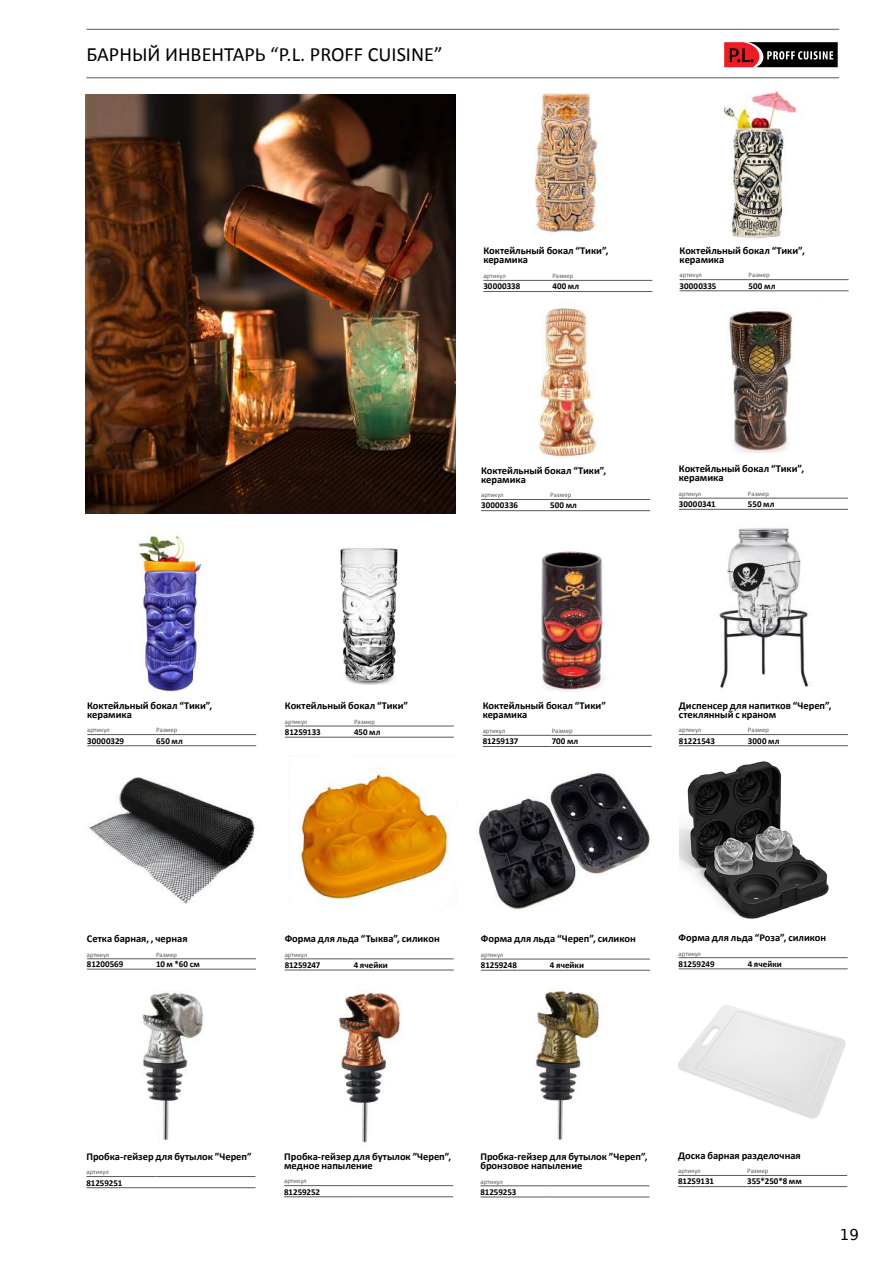
<style>
.page{position:relative;width:893px;height:1263px;background:#fff}
.page>*{position:absolute;margin:0;border:0;box-sizing:border-box;transform-origin:0 0}
.t1{font:20.25px "Calibri";color:#000}
.t2{font:15px "DejaVu Sans";color:#000}
.t3{font:700 10.5px/9px "Calibri";letter-spacing:-.005em;color:#000}
.t4{font:700 9px "Calibri";letter-spacing:-.005em;color:#000}
.t5{font:6.75px "Calibri";color:#58595b}
</style>
<div class="page">
<svg style="left:724px;top:42px;width:114px;height:25px;background:#5a282a"></svg>
<img style="left:87px;top:745px;width:170px;height:159px">
<img style="left:541px;top:551px;width:63px;height:141px">
<img style="left:135px;top:534px;width:71px;height:158px">
<img style="left:723px;top:90px;width:81px;height:148px">
<img style="left:478px;top:773px;width:172px;height:137px">
<img style="left:299px;top:767px;width:151px;height:135px">
<hr style="left:483px;top:280px;width:69px;height:1px;background:#58595b">
<hr style="left:552px;top:280px;width:100px;height:1px;background:#58595b">
<hr style="left:483px;top:291px;width:69px;height:1px;background:#58595b">
<hr style="left:552px;top:291px;width:100px;height:1px;background:#58595b">
<hr style="left:680px;top:279px;width:69px;height:1px;background:#58595b">
<hr style="left:749px;top:279px;width:100px;height:1px;background:#58595b">
<hr style="left:680px;top:291px;width:69px;height:1px;background:#58595b">
<hr style="left:749px;top:291px;width:100px;height:1px;background:#58595b">
<hr style="left:481px;top:499px;width:69px;height:1px;background:#58595b">
<hr style="left:550px;top:499px;width:100px;height:1px;background:#58595b">
<hr style="left:481px;top:510px;width:69px;height:1px;background:#58595b">
<hr style="left:550px;top:510px;width:100px;height:1px;background:#58595b">
<hr style="left:285px;top:726px;width:69px;height:1px;background:#58595b">
<hr style="left:354px;top:726px;width:100px;height:1px;background:#58595b">
<hr style="left:285px;top:737px;width:69px;height:1px;background:#58595b">
<hr style="left:354px;top:737px;width:100px;height:1px;background:#58595b">
<hr style="left:483px;top:735px;width:69px;height:1px;background:#58595b">
<hr style="left:552px;top:735px;width:100px;height:1px;background:#58595b">
<hr style="left:483px;top:746px;width:69px;height:1px;background:#58595b">
<hr style="left:552px;top:746px;width:100px;height:1px;background:#58595b">
<hr style="left:679px;top:734px;width:69px;height:1px;background:#58595b">
<hr style="left:748px;top:734px;width:100px;height:1px;background:#58595b">
<hr style="left:679px;top:745px;width:69px;height:1px;background:#58595b">
<hr style="left:748px;top:745px;width:100px;height:1px;background:#58595b">
<hr style="left:87px;top:734px;width:69px;height:1px;background:#58595b">
<hr style="left:156px;top:734px;width:100px;height:1px;background:#58595b">
<hr style="left:87px;top:745px;width:69px;height:1px;background:#58595b">
<hr style="left:156px;top:745px;width:100px;height:1px;background:#58595b">
<hr style="left:679px;top:498px;width:69px;height:1px;background:#58595b">
<hr style="left:748px;top:498px;width:100px;height:1px;background:#58595b">
<hr style="left:679px;top:509px;width:69px;height:1px;background:#58595b">
<hr style="left:748px;top:509px;width:100px;height:1px;background:#58595b">
<hr style="left:87px;top:29px;width:752px;height:1px;background:#58595b">
<hr style="left:87px;top:77px;width:752px;height:1px;background:#58595b">
<hr style="left:480px;top:1185px;width:69px;height:1px;background:#58595b">
<hr style="left:549px;top:1185px;width:100px;height:1px;background:#58595b">
<hr style="left:480px;top:1197px;width:69px;height:1px;background:#58595b">
<hr style="left:549px;top:1197px;width:100px;height:1px;background:#58595b">
<hr style="left:284px;top:1185px;width:69px;height:1px;background:#58595b">
<hr style="left:353px;top:1185px;width:100px;height:1px;background:#58595b">
<hr style="left:284px;top:1196px;width:69px;height:1px;background:#58595b">
<hr style="left:353px;top:1196px;width:100px;height:1px;background:#58595b">
<hr style="left:86px;top:1176px;width:70px;height:1px;background:#58595b">
<hr style="left:156px;top:1176px;width:99px;height:1px;background:#58595b">
<hr style="left:86px;top:1187px;width:70px;height:1px;background:#58595b">
<hr style="left:156px;top:1187px;width:99px;height:1px;background:#58595b">
<hr style="left:678px;top:1175px;width:69px;height:1px;background:#58595b">
<hr style="left:747px;top:1175px;width:100px;height:1px;background:#58595b">
<hr style="left:678px;top:1186px;width:69px;height:1px;background:#58595b">
<hr style="left:747px;top:1186px;width:100px;height:1px;background:#58595b">
<hr style="left:481px;top:959px;width:69px;height:1px;background:#58595b">
<hr style="left:550px;top:959px;width:100px;height:1px;background:#58595b">
<hr style="left:481px;top:970px;width:69px;height:1px;background:#58595b">
<hr style="left:550px;top:970px;width:100px;height:1px;background:#58595b">
<hr style="left:285px;top:958px;width:69px;height:1px;background:#58595b">
<hr style="left:354px;top:958px;width:100px;height:1px;background:#58595b">
<hr style="left:285px;top:970px;width:69px;height:1px;background:#58595b">
<hr style="left:354px;top:970px;width:100px;height:1px;background:#58595b">
<hr style="left:87px;top:958px;width:69px;height:1px;background:#58595b">
<hr style="left:156px;top:958px;width:100px;height:1px;background:#58595b">
<hr style="left:87px;top:969px;width:69px;height:1px;background:#58595b">
<hr style="left:156px;top:969px;width:100px;height:1px;background:#58595b">
<hr style="left:679px;top:957px;width:69px;height:1px;background:#58595b">
<hr style="left:748px;top:957px;width:100px;height:1px;background:#58595b">
<hr style="left:679px;top:968px;width:69px;height:1px;background:#58595b">
<hr style="left:748px;top:968px;width:100px;height:1px;background:#58595b">
<img style="left:340px;top:548px;width:58px;height:137px">
<img style="left:719px;top:528px;width:91px;height:160px">
<img style="left:679px;top:761px;width:150px;height:158px">
<img style="left:142px;top:991px;width:63px;height:149px">
<img style="left:339px;top:990px;width:63px;height:153px">
<img style="left:534px;top:989px;width:67px;height:151px">
<img style="left:534px;top:92px;width:64px;height:140px">
<img style="left:537px;top:308px;width:62px;height:150px">
<img style="left:728px;top:310px;width:66px;height:143px">
<img style="left:678px;top:1005px;width:168px;height:114px">
<img style="left:85px;top:94px;width:370px;height:419px">
<h1 class="t1" style="left:87px;top:42px;width:357px">БАРНЫЙ ИНВЕНТАРЬ “P.L. PROFF CUISINE”</h1>
<p class="t3" style="left:483px;top:246px;width:127px">Коктейльный бокал “Тики”, керамика</p>
<p class="t5" style="left:483px;top:272px;width:24px">артикул</p>
<p class="t5" style="left:552px;top:272px;width:23px">Размер</p>
<p class="t4" style="left:483px;top:281px;width:39px">30000338</p>
<p class="t4" style="left:552px;top:281px;width:28px">400 мл</p>
<p class="t3" style="left:481px;top:466px;width:127px">Коктейльный бокал “Тики”, керамика</p>
<p class="t5" style="left:481px;top:491px;width:24px">артикул</p>
<p class="t5" style="left:550px;top:491px;width:23px">Размер</p>
<p class="t4" style="left:481px;top:500px;width:38px">30000336</p>
<p class="t4" style="left:550px;top:500px;width:28px">500 мл</p>
<p class="t3" style="left:680px;top:246px;width:127px">Коктейльный бокал “Тики”, керамика</p>
<p class="t5" style="left:680px;top:271px;width:24px">артикул</p>
<p class="t5" style="left:749px;top:271px;width:23px">Размер</p>
<p class="t4" style="left:680px;top:280px;width:38px">30000335</p>
<p class="t4" style="left:749px;top:280px;width:28px">500 мл</p>
<p class="t3" style="left:679px;top:464px;width:127px">Коктейльный бокал “Тики”, керамика</p>
<p class="t5" style="left:679px;top:489px;width:24px">артикул</p>
<p class="t5" style="left:748px;top:489px;width:23px">Размер</p>
<p class="t4" style="left:679px;top:498px;width:38px">30000341</p>
<p class="t4" style="left:748px;top:498px;width:28px">550 мл</p>
<p class="t3" style="left:87px;top:701px;width:127px">Коктейльный бокал “Тики”, керамика</p>
<p class="t5" style="left:87px;top:726px;width:24px">артикул</p>
<p class="t5" style="left:156px;top:726px;width:23px">Размер</p>
<p class="t4" style="left:87px;top:735px;width:38px">30000329</p>
<p class="t4" style="left:156px;top:735px;width:28px">650 мл</p>
<p class="t3" style="left:285px;top:701px;width:125px">Коктейльный бокал “Тики”</p>
<p class="t5" style="left:285px;top:717px;width:24px">артикул</p>
<p class="t5" style="left:354px;top:717px;width:23px">Размер</p>
<p class="t4" style="left:285px;top:726px;width:37px">81259133</p>
<p class="t4" style="left:354px;top:726px;width:28px">450 мл</p>
<p class="t3" style="left:483px;top:701px;width:125px">Коктейльный бокал “Тики” керамика</p>
<p class="t5" style="left:483px;top:727px;width:24px">артикул</p>
<p class="t5" style="left:552px;top:727px;width:23px">Размер</p>
<p class="t4" style="left:483px;top:735px;width:37px">81259137</p>
<p class="t4" style="left:552px;top:735px;width:28px">700 мл</p>
<p class="t3" style="left:679px;top:701px;width:154px">Диспенсер для напитков “Череп”, стеклянный с краном</p>
<p class="t5" style="left:679px;top:726px;width:24px">артикул</p>
<p class="t5" style="left:748px;top:726px;width:23px">Размер</p>
<p class="t4" style="left:679px;top:735px;width:38px">81221543</p>
<p class="t4" style="left:748px;top:735px;width:33px">3000 мл</p>
<p class="t3" style="left:87px;top:934px;width:102px">Сетка барная, , черная</p>
<p class="t5" style="left:87px;top:950px;width:24px">артикул</p>
<p class="t5" style="left:156px;top:950px;width:23px">Размер</p>
<p class="t4" style="left:87px;top:958px;width:38px">81200569</p>
<p class="t4" style="left:156px;top:958px;width:46px">10 м *60 см</p>
<p class="t3" style="left:285px;top:934px;width:157px">Форма для льда “Тыква”, силикон</p>
<p class="t5" style="left:285px;top:950px;width:24px">артикул</p>
<p class="t4" style="left:285px;top:959px;width:37px">81259247</p>
<p class="t4" style="left:354px;top:959px;width:36px">4 ячейки</p>
<p class="t3" style="left:481px;top:934px;width:156px">Форма для льда “Череп”, силикон</p>
<p class="t5" style="left:481px;top:950px;width:24px">артикул</p>
<p class="t4" style="left:481px;top:959px;width:38px">81259248</p>
<p class="t4" style="left:550px;top:959px;width:36px">4 ячейки</p>
<p class="t3" style="left:679px;top:933px;width:149px">Форма для льда “Роза”, силикон</p>
<p class="t5" style="left:679px;top:949px;width:24px">артикул</p>
<p class="t4" style="left:679px;top:958px;width:37px">81259249</p>
<p class="t4" style="left:748px;top:958px;width:36px">4 ячейки</p>
<p class="t3" style="left:86px;top:1151px;width:167px">Пробка-гейзер для бутылок ”Череп”</p>
<p class="t5" style="left:86px;top:1168px;width:24px">артикул</p>
<p class="t4" style="left:86px;top:1177px;width:37px">81259251</p>
<p class="t3" style="left:284px;top:1152px;width:169px">Пробка-гейзер для бутылок ”Череп”, медное напыление</p>
<p class="t5" style="left:284px;top:1177px;width:24px">артикул</p>
<p class="t4" style="left:284px;top:1186px;width:37px">81259252</p>
<p class="t3" style="left:480px;top:1152px;width:169px">Пробка-гейзер для бутылок ”Череп”, бронзовое напыление</p>
<p class="t5" style="left:480px;top:1177px;width:24px">артикул</p>
<p class="t4" style="left:480px;top:1186px;width:37px">81259253</p>
<p class="t3" style="left:678px;top:1150px;width:124px">Доска барная разделочная</p>
<p class="t5" style="left:678px;top:1167px;width:24px">артикул</p>
<p class="t5" style="left:747px;top:1167px;width:23px">Размер</p>
<p class="t4" style="left:678px;top:1176px;width:37px">81259131</p>
<p class="t4" style="left:747px;top:1176px;width:56px">355*250*8 мм</p>
<h2 class="t2" style="left:840px;top:1223px;width:21px">19</h2>
</div>
